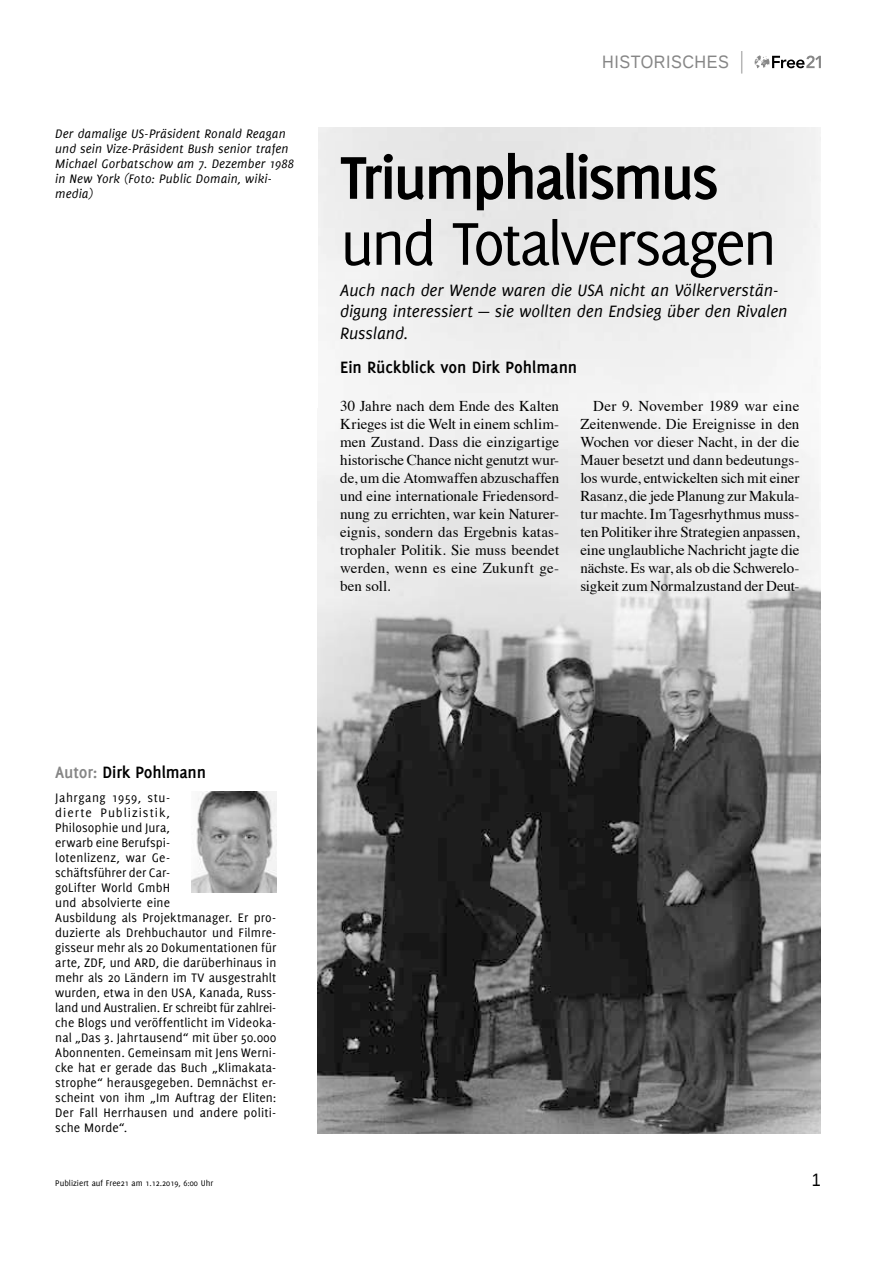
<style>
.page{position:relative;width:893px;height:1263px;background:#fff}
.page>*{position:absolute;margin:0;border:0;box-sizing:border-box;transform-origin:0 0}
.t1{font:66px "Delicious";letter-spacing:-.045em;color:#000}
.t2{font:700 66px "Delicious";letter-spacing:-.045em;color:#000}
.t3{font:italic 18px/21.6px "Delicious";letter-spacing:-.005em;color:#000}
.t4{font:700 18px "Delicious";letter-spacing:-.005em;color:#000}
.t5{font:18px "Liberation Sans";letter-spacing:.03em;color:#868686;scale:.9 1}
.t6{font:18px "Liberation Sans";color:#000;scale:.9 1}
.t7{font:15px/18px "Times";letter-spacing:.005em;color:#000;text-align:justify}
.t8{font:13.5px/15px "Delicious";letter-spacing:.01em;color:#000}
.t9{font:italic 13.5px/15px "Delicious";letter-spacing:.01em;color:#000}
.t10{font:9px "Delicious";color:#000}
.s1{color:#868686}
</style>
<div class="page">
<svg style="left:755px;top:55px;width:66px;height:13px"></svg>
<svg style="left:741px;top:51px;width:1px;height:23px"></svg>
<img style="left:317px;top:408px;width:504px;height:725px">
<img style="left:191px;top:792px;width:85px;height:100px">
<p class="t9" style="left:55px;top:126px;width:240px">Der damalige US-Präsident Ronald Reagan und sein Vize-Präsident Bush senior trafen Michael Gorbatschow am 7. Dezember 1988 in New York (Foto: Public Domain, wiki&shy;media)</p>
<p class="t5" style="left:602px;top:52px;width:142px">HISTORISCH ES</p>
<h1 class="t2" style="left:340px;top:139px;width:380px">Triumphalismus</h1>
<h1 class="t1" style="left:340px;top:206px;width:438px">und Totalversagen</h1>
<p class="t3" style="left:340px;top:279px;width:449px">Auch nach der Wende waren die USA nicht an Völkerverstän&shy;digung interessiert — sie wollten den Endsieg über den Rivalen<br>Russland.</p>
<p class="t4" style="left:340px;top:356px;width:239px">Ein Rückblick von Dirk Pohlmann</p>
<p class="t7" style="left:340px;top:396px;width:221px">30 Jahre nach dem Ende des Kalten Krieges ist die Welt in einem schlim&shy;men Zustand. Dass die einzigartige historische Chance nicht genutzt wur&shy;de, um die Atomwaffen abzuschaffen und eine internationale Friedensord&shy;nung zu errichten, war kein Naturer&shy;eignis, sondern das Ergebnis katas&shy;trophaler Politik. Sie muss beendet werden, wenn es eine Zukunft ge&shy;ben soll.</p>
<p class="t7" style="left:580px;top:396px;width:221px;text-indent:13px">Der 9. November 1989 war eine Zeitenwende. Die Ereignisse in den Wochen vor dieser Nacht, in der die Mauer besetzt und dann bedeutungs&shy;los wurde, entwickelten sich mit einer Rasanz, die jede Planung zur Makula&shy;tur machte. Im Tagesrhythmus muss&shy;ten Politiker ihre Strategien anpassen, eine unglaubliche Nachricht jagte die nächste. Es war, als ob die Schwerelo&shy;sigkeit zum Normalzustand der Deut-</p>
<p class="t4" style="left:55px;top:762px;width:152px"><span class="s1">Autor:</span> Dirk Pohlmann</p>
<p class="t8" style="left:55px;top:790px;width:223px">Jahrgang 1959, stu-<br>dierte Publizistik,<br>Philosophie und Jura,<br>erwarb eine Berufspi-<br>lotenlizenz, war Ge-<br>schäftsführer der Car-<br>goLifter World GmbH<br>und absolvierte eine<br>Ausbildung als Projektmanager. Er pro&shy;duzierte als Drehbuchautor und Filmre&shy;gisseur mehr als 20 Dokumentationen für arte, ZDF, und ARD, die darüberhinaus in mehr als 20 Ländern im TV ausgestrahlt wurden, etwa in den USA, Kanada, Russ&shy;land und Australien. Er schreibt für zahlrei&shy;che Blogs und veröffentlicht im Videoka&shy;nal „Das 3. Jahrtausend“ mit über 50.000<br>Abonnenten. Gemeinsam mit Jens Werni&shy;cke hat er gerade das Buch „Klimakata&shy;strophe“ herausgegeben. Demnächst er&shy;scheint von ihm „Im Auftrag der Eliten:<br>Der Fall Herrhausen und andere politi&shy;sche Morde“.</p>
<p class="t10" style="left:55px;top:1178px;width:159px">Publiziert auf Free21 am 1.12.2019, 6:00 Uhr</p>
<p class="t6" style="left:812px;top:1169px;width:12px">1</p>
</div>
